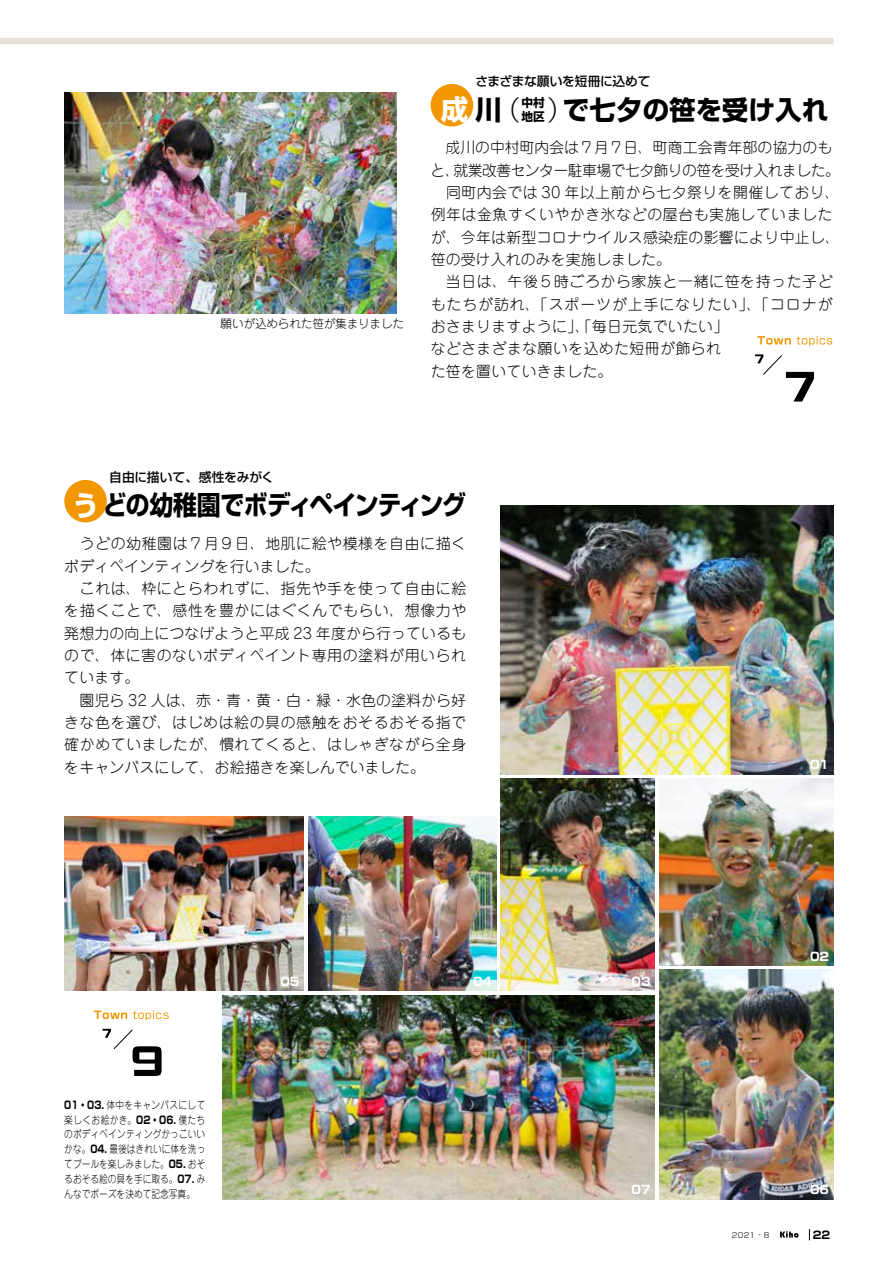
<style>
.page{position:relative;width:893px;height:1263px;background:#fff}
.page>*{position:absolute;margin:0;border:0;box-sizing:border-box;transform-origin:0 0}
.t1{font:700 27.6px "Shin Go Pro";color:#fff}
.t2{font:700 26.55px "Shin Go Pro";letter-spacing:-.045em;color:#000;scale:.9 1}
.t3{font:700 26.55px "Shin Go Pro";letter-spacing:-.015em;color:#000}
.t4{font:300 26.55px "Shin Go Pro";color:#000}
.t5{font:300 14.85px/22.4px "Jun 101 Pro";letter-spacing:.03em;color:#000}
.t6{font:300 14.85px/22.4px "Jun 101 Pro";letter-spacing:-.03em;color:#000}
.t7{font:500 12.75px "Shin Go Pro";letter-spacing:-.02em;color:#000}
.t8{font:300 11.7px "Jun 101 Pro";letter-spacing:-.02em;color:#000}
.t9{font:700 11.7px "Shin Go Pro";color:#fff}
.t10{font:700 11.7px/13.8px "Shin Go Pro";color:#000}
.t11{font:300 10.65px/14.9px "Jun 101 Pro";color:#000;text-align:justify;scale:.82 1}
.t12{font:700 10.65px "Shin Go Pro";color:#000}
.t13{font:300 7.5px "Shin Go Pro";color:#000}
.s1{font-size:26.55px;color:#000}
.s2{font-size:27.6px;color:#fff}
.s3{font-family:"Shin Go Pro";font-weight:700}
</style>
<div class="page">
<div style="left:0;top:38px;width:833px;height:6px;background:#e6dfd4"></div>
<img style="left:64px;top:92px;width:333px;height:222px">
<div style="left:431px;top:84px;width:42px;height:42px;background:#f39700;border-radius:50%"></div>
<svg style="left:755px;top:354px;width:59px;height:47px"></svg>
<svg style="left:757px;top:336px;width:75px;height:10px"></svg>
<div style="left:64px;top:480px;width:43px;height:42px;background:#f39700;border-radius:50%"></div>
<svg style="left:94px;top:1010px;width:75px;height:10px"></svg>
<svg style="left:103px;top:1029px;width:59px;height:47px"></svg>
<img style="left:501px;top:505px;width:332px;height:269px">
<img style="left:223px;top:995px;width:432px;height:204px">
<img style="left:659px;top:970px;width:174px;height:229px">
<img style="left:501px;top:779px;width:154px;height:212px">
<img style="left:659px;top:779px;width:174px;height:187px">
<img style="left:308px;top:816px;width:188px;height:175px">
<img style="left:64px;top:816px;width:240px;height:175px">
<svg style="left:780px;top:1231px;width:19px;height:7px"></svg>
<p class="t8" style="left:221px;top:314px;width:185px">願いが込められた笹が集まりました</p>
<p class="t7" style="left:475px;top:70px;width:176px">さまざまな願いを短冊に込めて</p>
<p class="t10" style="left:522px;top:95px;width:25px">中村地区</p>
<h1 class="t1" style="left:441px;top:88px;width:63px">成<span class="s1">川</span></h1>
<h2 class="t3" style="left:563px;top:88px;width:267px">で七夕の笹を受け入れ</h2>
<h2 class="t4" style="left:494px;top:88px;width:81px">（　）</h2>
<p class="t6" style="left:454px;top:135px;width:388px;text-indent:-23px">　成川の中村町内会は７月７日、町商工会青年部の協力のも就業改善センター駐車場で七夕飾りの笹を受け入れました。</p>
<p class="t5" style="left:431px;top:157px;width:411px">と、<br>　同町内会では 30 年以上前から七夕祭りを開催しており、例年は金魚すくいやかき氷などの屋台も実施していましたが、今年は新型コロナウイルス感染症の影響により中止し、笹の受け入れのみを実施しました。</p>
<p class="t5" style="left:431px;top:269px;width:403px;text-indent:15px">当日は、午後５時ごろから家族と一緒に笹を持った子どもたちが訪れ、「スポーツが上手になりたい」、「コロナがおさまりますように」、「毎日元気でいたい「<br>などさまざまな願いを込めた短冊が飾られ<br>た笹を置いていきました。</p>
<p class="t7" style="left:109px;top:466px;width:166px">自由に描いて、感性をみがく</p>
<h2 class="t2" style="left:72px;top:484px;width:440px"><span class="s2">う</span>どの幼稚園でボディペインティング</h2>
<p class="t5" style="left:64px;top:531px;width:403px">　うどの幼稚園は７月９日、地肌に絵や模様を自由に描くボディペインティングを行いました。<br>　これは、枠にとらわれずに、指先や手を使って自由に絵を描くことで、感性を豊かにはぐくんでもらい、想像力や発想力の向上につなげようと平成 23 年度から行っているもので、体に害のないボディペイント専用の塗料が用いられています。<br>　園児ら 32 人は、赤・青・黄・白・緑・水色の塗料から好きな色を選び、はじめは絵の具の感触をおそるおそる指で確かめていましたが、慣れてくると、はしゃぎながら全身をキャンバスにして、お絵描きを楽しんでいました。</p>
<p class="t11" style="left:64px;top:1096px;width:174px"><span class="s3">01・03.</span> 体中をキャンバスにして楽しくお絵かき。<span class="s3">02・06.</span> 僕たちのボディペインティングかっこいいかな。<span class="s3">04.</span> 最後はきれいに体を洗ってプールを楽しみました。<span class="s3">05.</span> おそるおそる絵の具を手に取る。<span class="s3">07.</span> みんなでポーズを決めて記念写真。</p>
<p class="t9" style="left:280px;top:972px;width:21px">05</p>
<p class="t9" style="left:473px;top:972px;width:21px">04</p>
<p class="t9" style="left:631px;top:972px;width:21px">03</p>
<p class="t9" style="left:631px;top:1180px;width:21px">07</p>
<p class="t9" style="left:810px;top:755px;width:21px">01</p>
<p class="t9" style="left:810px;top:947px;width:21px">02</p>
<p class="t13" style="left:732px;top:1229px;width:40px">2021 ８-</p>
<p class="t9" style="left:810px;top:1180px;width:21px">06</p>
<p class="t12" style="left:813px;top:1226px;width:19px">22</p>
</div>
